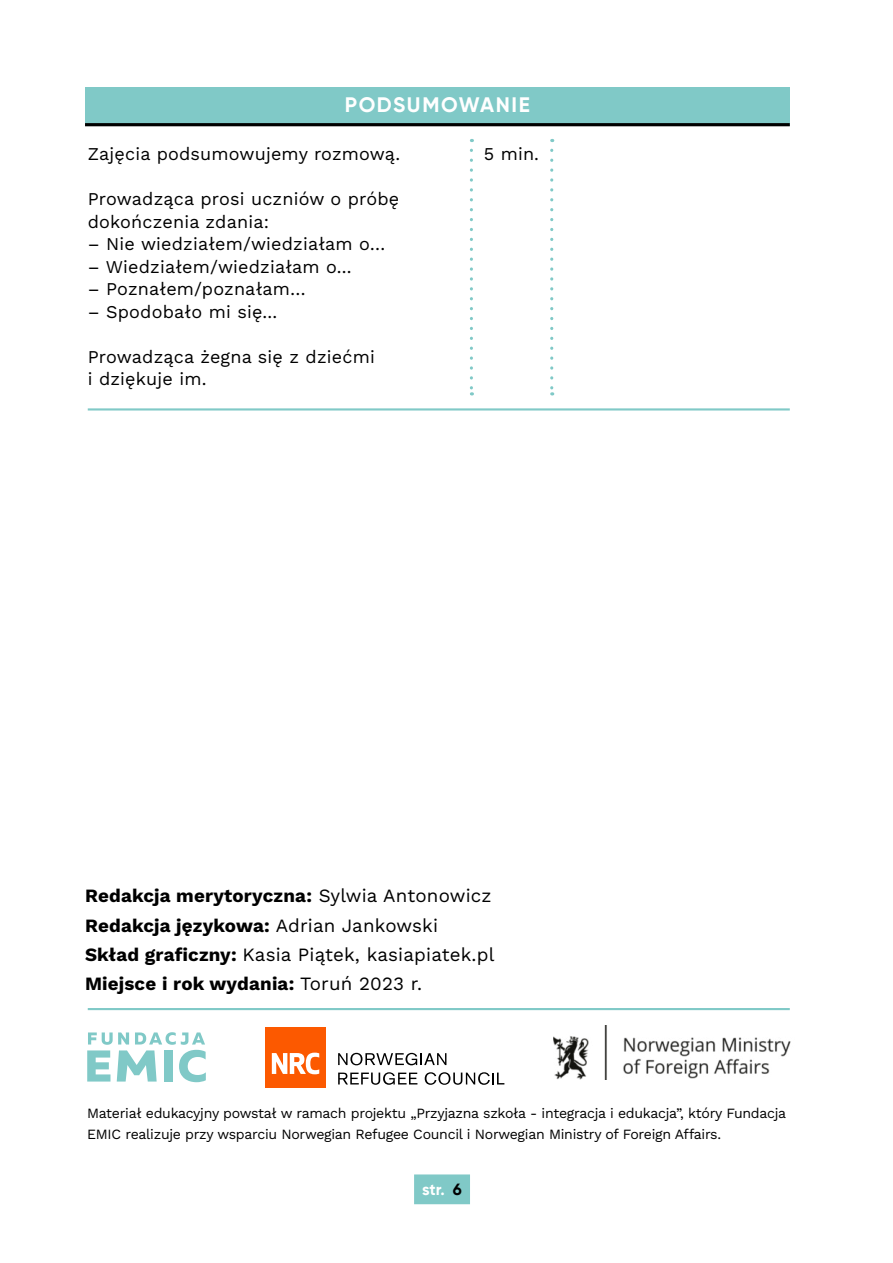
<style>
.page{position:relative;width:893px;height:1263px;background:#fff}
.page>*{position:absolute;margin:0;border:0;box-sizing:border-box;transform-origin:0 0}
.t1{font:700 21px "Gilroy";letter-spacing:.075em;color:#fff}
.t2{font:700 18.75px/29.2px "Work Sans";letter-spacing:.01em;color:#000}
.t3{font:18px/22.5px "Work Sans";letter-spacing:.01em;color:#000}
.t4{font:700 16.35px "Gilroy";color:#fff}
.t5{font:14.1px/21px "Work Sans";letter-spacing:-.02em;color:#000}
.s1{font-weight:400}
.s2{color:#000}
</style>
<div class="page">
<div style="left:414px;top:1174px;width:56px;height:30px;background:#80c9c7"></div>
<div style="left:85px;top:87px;width:705px;height:38px;background:#80c9c7"></div>
<hr style="left:85px;top:123px;width:705px;height:3px;background:#000">
<svg style="left:470px;top:150px;width:3px;height:245px"></svg>
<svg style="left:550px;top:150px;width:3px;height:245px"></svg>
<hr style="left:88px;top:408px;width:702px;height:2px;background:#80c9c7">
<svg style="left:87px;top:1032px;width:119px;height:50px"></svg>
<div style="left:265px;top:1027px;width:61px;height:60px;background:#fc5900"></div>
<svg style="left:272px;top:1053px;width:47px;height:21px"></svg>
<svg style="left:338px;top:1053px;width:108px;height:12px"></svg>
<svg style="left:338px;top:1072px;width:79px;height:13px"></svg>
<svg style="left:425px;top:1072px;width:79px;height:13px"></svg>
<img style="left:554px;top:1025px;width:237px;height:54px">
<hr style="left:88px;top:1008px;width:702px;height:2px;background:#80c9c7">
<p class="t1" style="left:345px;top:92px;width:186px">PODSUMOWANIE</p>
<p class="t3" style="left:88px;top:142px;width:314px">Zajęcia podsumowujemy rozmową.</p>
<p class="t3" style="left:88px;top:187px;width:313px">Prowadząca prosi uczniów o próbę dokończenia zdania:</p>
<p class="t3" style="left:88px;top:232px;width:299px">– Nie wiedziałem/wiedziałam o…</p>
<p class="t3" style="left:88px;top:255px;width:265px">– Wiedziałem/wiedziałam o...</p>
<p class="t3" style="left:88px;top:277px;width:220px">– Poznałem/poznałam…</p>
<p class="t3" style="left:88px;top:300px;width:191px">– Spodobało mi się...</p>
<p class="t3" style="left:88px;top:345px;width:289px">Prowadząca żegna się z dziećmi i dziękuje im.</p>
<p class="t3" style="left:484px;top:142px;width:57px">5 min.</p>
<p class="t2" style="left:85px;top:880px;width:411px">Redakcja merytoryczna: <span class="s1">Sylwia Antonowicz </span>Redakcja językowa: <span class="s1">Adrian Jankowski </span>Skład graficzny: <span class="s1">Kasia Piątek, kasiapiatek.pl </span>Miejsce i rok wydania: <span class="s1">Toruń 2023 r.</span></p>
<p class="t5" style="left:87px;top:1102px;width:701px">Materiał edukacyjny powstał w ramach projektu „Przyjazna szkoła - integracja i edukacja”, który Fundacja<br>EMIC realizuje przy wsparciu Norwegian Refugee Council i Norwegian Ministry of Foreign Affairs.</p>
<p class="t4" style="left:422px;top:1179px;width:41px">str. <span class="s2">6</span></p>
</div>
